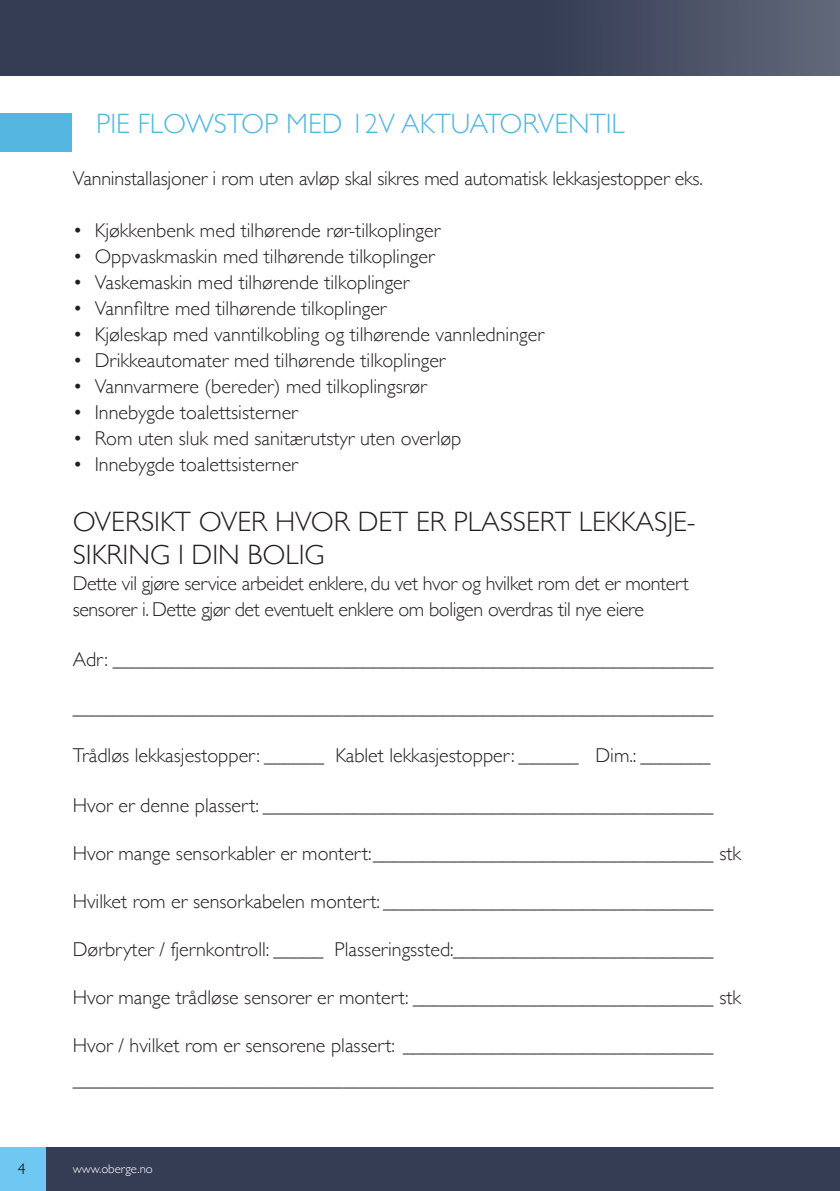
<style>
.page{position:relative;width:840px;height:1191px;background:#fff}
.page>*{position:absolute;margin:0;border:0;box-sizing:border-box;transform-origin:0 0}
.t1{font:300 28px/33.6px "Gill Sans";color:#231f20}
.t2{font:300 28px "Gill Sans";color:#54b7df}
.t3{font:300 20px/33.6px "Gill Sans";color:#231f20}
.t4{font:300 20px/26px "Gill Sans";letter-spacing:-.02em;color:#231f20}
.t5{font:300 15.6px "Gill Sans";color:#000001}
.t6{font:300 12.8px "Gill Sans";color:#fff}
</style>
<div class="page">
<div style="left:0;top:1147px;width:839px;height:44px;background:#353d54"></div>
<div style="left:0;top:1147px;width:45px;height:44px;background:#6ec8f1"></div>
<svg style="left:0;top:0;width:839px;height:76px;background:#3c445a"></svg>
<div style="left:0;top:113px;width:72px;height:39px;background:#54b7df"></div>
<h1 class="t2" style="left:96px;top:101px;width:530px">PIE FLOWSTOP MED 12V AKTUATORVENTIL</h1>
<p class="t3" style="left:73px;top:160px;width:631px">Vanninstallasjoner i rom uten avløp skal sikres med automatisk lekkasjestopper eks.</p>
<p class="t3" style="left:73px;top:212px;width:369px">• Kjøkkenbenk med tilhørende rør-tilkoplinger</p>
<p class="t3" style="left:73px;top:238px;width:363px">• Oppvaskmaskin med tilhørende tilkoplinger</p>
<p class="t3" style="left:73px;top:264px;width:338px">• Vaskemaskin med tilhørende tilkoplinger</p>
<p class="t3" style="left:73px;top:290px;width:315px">• Vannfiltre med tilhørende tilkoplinger</p>
<p class="t3" style="left:73px;top:316px;width:472px">• Kjøleskap med vanntilkobling og tilhørende vannledninger</p>
<p class="t3" style="left:73px;top:342px;width:374px">• Drikkeautomater med tilhørende tilkoplinger</p>
<p class="t3" style="left:73px;top:368px;width:355px">• Vannvarmere (bereder) med tilkoplingsrør</p>
<p class="t3" style="left:73px;top:394px;width:227px">• Innebygde toalettsisterner</p>
<p class="t3" style="left:73px;top:420px;width:390px">• Rom uten sluk med sanitærutstyr uten overløp</p>
<p class="t3" style="left:73px;top:446px;width:227px">• Innebygde toalettsisterner</p>
<h1 class="t1" style="left:73px;top:503px;width:624px">OVERSIKT OVER HVOR DET ER PLASSERT LEKKASJE-<br>SIKRING I DIN BOLIG</h1>
<p class="t4" style="left:73px;top:569px;width:617px">Dette vil gjøre service arbeidet enklere, du vet hvor og hvilket rom det er montert sensorer i. Dette gjør det eventuelt enklere om boligen overdras til nye eiere</p>
<p class="t3" style="left:73px;top:642px;width:642px">Adr: ____________________________________________________________</p>
<p class="t3" style="left:73px;top:690px;width:642px">________________________________________________________________</p>
<p class="t3" style="left:73px;top:738px;width:639px">Trådløs lekkasjestopper: ______ Kablet lekkasjestopper: ______ Dim.: _______</p>
<p class="t3" style="left:73px;top:788px;width:642px">Hvor er denne plassert: _____________________________________________</p>
<p class="t3" style="left:73px;top:836px;width:669px">Hvor mange sensorkabler er montert:__________________________________ stk</p>
<p class="t3" style="left:73px;top:884px;width:642px">Hvilket rom er sensorkabelen montert: _________________________________</p>
<p class="t3" style="left:73px;top:932px;width:642px">Dørbryter / fjernkontroll: _____ Plasseringssted:__________________________</p>
<p class="t3" style="left:73px;top:980px;width:669px">Hvor mange trådløse sensorer er montert: ______________________________ stk</p>
<p class="t3" style="left:73px;top:1028px;width:642px">Hvor / hvilket rom er sensorene plassert: _______________________________ ________________________________________________________________</p>
<p class="t5" style="left:18px;top:1157px;width:9px">4</p>
<p class="t6" style="left:73px;top:1158px;width:82px">www.oberge.no</p>
</div>
